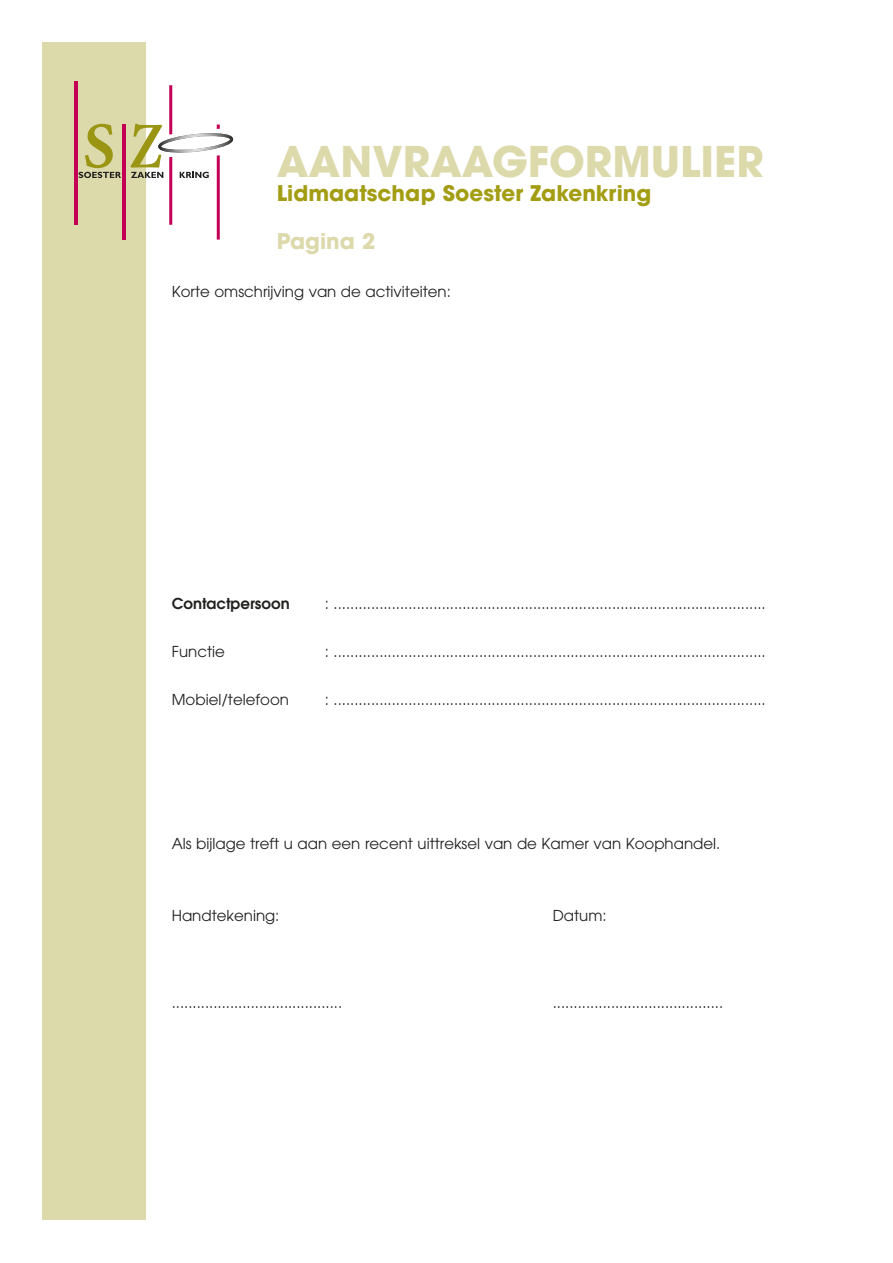
<style>
.page{position:relative;width:893px;height:1263px;background:#fff}
.page>*{position:absolute;margin:0;border:0;box-sizing:border-box;transform-origin:0 0}
.t1{font:700 42px "Avant Garde";color:#dcd9ab}
.t2{font:700 21.45px "Avant Garde";color:#a39d14}
.t3{font:700 21.45px "Avant Garde";color:#dcd9ab}
.t4{font:15px "Avant Garde";color:#222120}
.t5{font:600 15px "Avant Garde";color:#222120}
</style>
<div class="page">
<div style="left:43px;top:43px;width:103px;height:1177px;background:#dcd9ab"></div>
<svg style="left:79px;top:124px;width:42px;height:54px"></svg>
<hr style="left:217px;top:155px;width:3px;height:85px;background:#c40055">
<hr style="left:169px;top:157px;width:3px;height:68px;background:#c40055">
<hr style="left:169px;top:85px;width:3px;height:49px;background:#c40055">
<svg style="left:130px;top:124px;width:103px;height:54px"></svg>
<hr style="left:75px;top:81px;width:3px;height:144px;background:#c40055">
<hr style="left:122px;top:124px;width:3px;height:116px;background:#c40055">
<p class="t1" style="left:277px;top:146px;width:488px">AANVRAAGFORMULIER</p>
<p class="t2" style="left:277px;top:186px;width:376px">Lidmaatschap Soester Zakenkring</p>
<p class="t3" style="left:277px;top:234px;width:100px">Pagina 2</p>
<p class="t4" style="left:172px;top:285px;width:281px">Korte omschrijving van de activiteiten:</p>
<p class="t5" style="left:172px;top:597px;width:119px">Contactpersoon</p>
<p class="t4" style="left:325px;top:597px;width:442px">: ........................................................................................................</p>
<p class="t4" style="left:172px;top:645px;width:55px">Functie</p>
<p class="t4" style="left:325px;top:645px;width:442px">: ........................................................................................................</p>
<p class="t4" style="left:172px;top:693px;width:119px">Mobiel/telefoon</p>
<p class="t4" style="left:325px;top:693px;width:442px">: ........................................................................................................</p>
<p class="t4" style="left:172px;top:837px;width:550px">Als bijlage treft u aan een recent uittreksel van de Kamer van Koophandel.</p>
<p class="t4" style="left:172px;top:909px;width:109px">Handtekening:</p>
<p class="t4" style="left:553px;top:909px;width:55px">Datum:</p>
<p class="t4" style="left:172px;top:997px;width:172px">.........................................</p>
<p class="t4" style="left:553px;top:997px;width:172px">.........................................</p>
</div>
